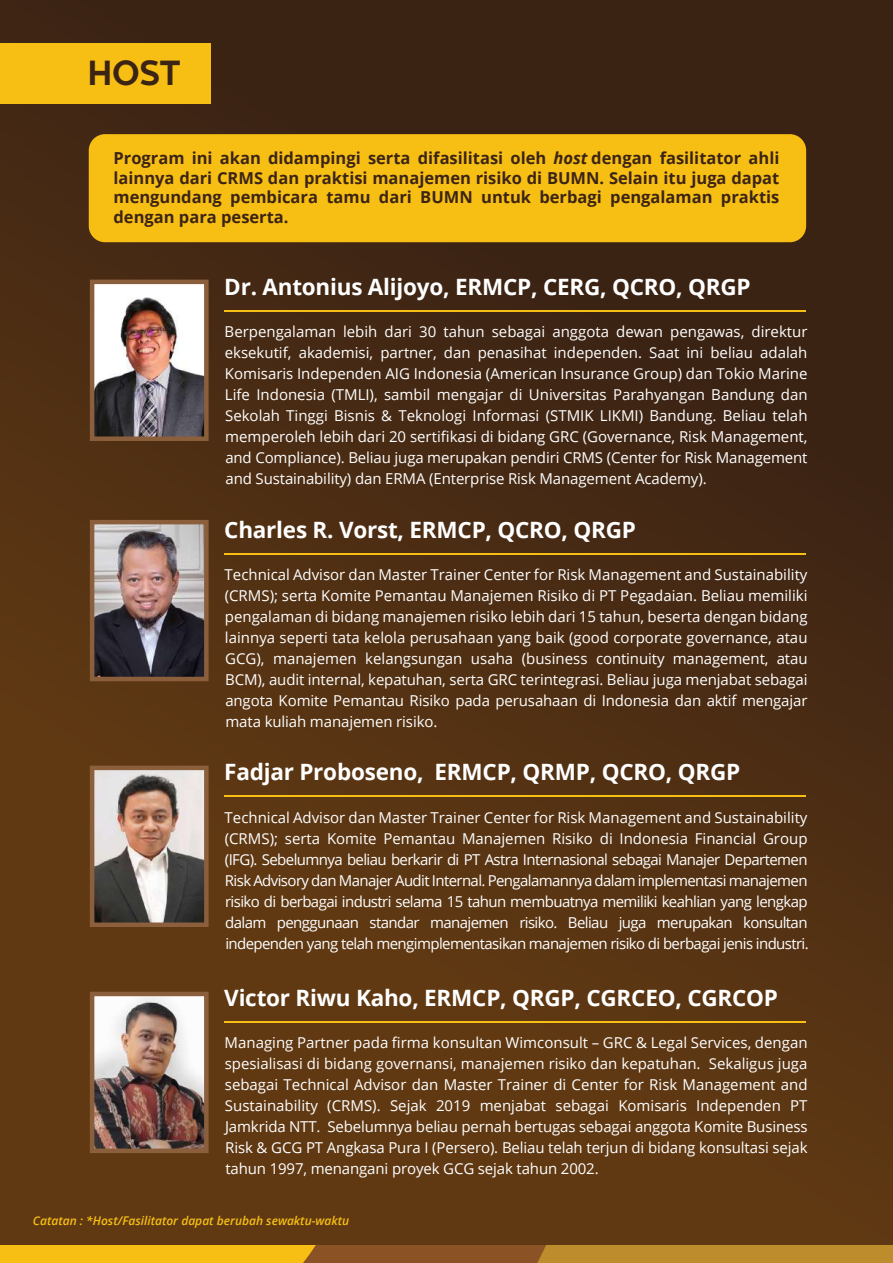
<style>
.page{position:relative;width:893px;height:1263px;background:#fff}
.page>*{position:absolute;margin:0;border:0;box-sizing:border-box;transform-origin:0 0}
.t1{font:700 34.8px "Centrale Sans";color:#3c2415}
.t2{font:700 22.5px "Open Sans";letter-spacing:-.01em;color:#fff}
.t3{font:700 16.5px/19.5px "Open Sans";color:#3c2415;text-align:justify}
.t4{font:15px/21px "Open Sans";letter-spacing:-.01em;color:#fff;text-align:justify}
.t5{font:italic 600 12px "Open Sans";color:#f7bf14}
.s1{font-style:italic}
</style>
<div class="page">
<div style="left:0;top:0;width:893px;height:1261px;background:linear-gradient(to bottom,#392214,#653c13)"></div>
<div style="left:89px;top:134px;width:717px;height:108px;background:#f7bf14;border-radius:16px"></div>
<div style="left:0;top:43px;width:211px;height:60px;background:#f7bf14"></div>
<hr style="left:225px;top:310px;width:581px;height:1px;background:#f7bf14">
<svg style="left:0;top:1245px;width:893px;height:18px;background:#c38e22"></svg>
<img style="left:95px;top:297px;width:109px;height:139px">
<div style="left:92px;top:280px;width:114px;height:17px;background:#fff"></div>
<div style="left:90px;top:280px;width:119px;height:161px;border:4px solid #8b5e3c"></div>
<hr style="left:225px;top:552px;width:581px;height:2px;background:#f7bf14">
<img style="left:95px;top:525px;width:109px;height:151px">
<div style="left:90px;top:520px;width:119px;height:161px;border:4px solid #8b5e3c"></div>
<hr style="left:225px;top:795px;width:581px;height:2px;background:#f7bf14">
<img style="left:95px;top:771px;width:109px;height:151px">
<div style="left:90px;top:766px;width:119px;height:161px;border:4px solid #8b5e3c"></div>
<hr style="left:225px;top:1021px;width:581px;height:2px;background:#f7bf14">
<img style="left:95px;top:997px;width:109px;height:151px">
<div style="left:90px;top:992px;width:119px;height:161px;border:4px solid #8b5e3c"></div>
<h1 class="t1" style="left:87px;top:52px;width:94px">HOST</h1>
<p class="t3" style="left:114px;top:148px;width:667px">Program ini akan didampingi serta difasilitasi oleh <span class="s1">host</span> dengan fasilitator ahli lainnya dari CRMS dan praktisi manajemen risiko di BUMN. Selain itu juga dapat mengundang pembicara tamu dari BUMN untuk berbagi pengalaman praktis dengan para peserta.</p>
<h2 class="t2" style="left:224px;top:271px;width:528px">Dr. Antonius Alijoyo, ERMCP, CERG, QCRO, QRGP</h2>
<p class="t4" style="left:225px;top:320px;width:584px">Berpengalaman lebih dari 30 tahun sebagai anggota dewan pengawas, direktur eksekutif, akademisi, partner, dan penasihat independen. Saat ini beliau adalah Komisaris Independen AIG Indonesia (American Insurance Group) dan Tokio Marine Life Indonesia (TMLI), sambil mengajar di Universitas Parahyangan Bandung dan Sekolah Tinggi Bisnis &amp; Teknologi Informasi (STMIK LIKMI) Bandung. Beliau telah memperoleh lebih dari 20 sertifikasi di bidang GRC (Governance, Risk Management, and Compliance). Beliau juga merupakan pendiri CRMS (Center for Risk Management and Sustainability) dan ERMA (Enterprise Risk Management Academy).</p>
<h2 class="t2" style="left:224px;top:514px;width:413px">Charles R. Vorst, ERMCP, QCRO, QRGP</h2>
<p class="t4" style="left:225px;top:563px;width:584px">Technical Advisor dan Master Trainer Center for Risk Management and Sustainability (CRMS); serta Komite Pemantau Manajemen Risiko di PT Pegadaian. Beliau memiliki pengalaman di bidang manajemen risiko lebih dari 15 tahun, beserta dengan bidang lainnya seperti tata kelola perusahaan yang baik (good corporate governance, atau GCG), manajemen kelangsungan usaha (business continuity management, atau BCM), audit internal, kepatuhan, serta GRC terintegrasi. Beliau juga menjabat sebagai angota Komite Pemantau Risiko pada perusahaan di Indonesia dan aktif mengajar mata kuliah manajemen risiko.</p>
<h2 class="t2" style="left:224px;top:756px;width:517px">Fadjar Proboseno, ERMCP, QRMP, QCRO, QRGP</h2>
<p class="t4" style="left:225px;top:806px;width:586px">Technical Advisor dan Master Trainer Center for Risk Management and Sustainability (CRMS); serta Komite Pemantau Manajemen Risiko di Indonesia Financial Group (IFG). Sebelumnya beliau berkarir di PT Astra Internasional sebagai Manajer Departemen Risk Advisory dan Manajer Audit Internal. Pengalamannya dalam implementasi manajemen risiko di berbagai industri selama 15 tahun membuatnya memiliki keahlian yang lengkap dalam penggunaan standar manajemen risiko. Beliau juga merupakan konsultan independen yang telah mengimplementasikan manajemen risiko di berbagai jenis industri.</p>
<h2 class="t2" style="left:224px;top:982px;width:555px">Victor Riwu Kaho, ERMCP, QRGP, CGRCEO, CGRCOP</h2>
<p class="t4" style="left:225px;top:1032px;width:584px">Managing Partner pada firma konsultan Wimconsult – GRC &amp; Legal Services, dengan spesialisasi di bidang governansi, manajemen risiko dan kepatuhan. Sekaligus juga sebagai Technical Advisor dan Master Trainer di Center for Risk Management and Sustainability (CRMS). Sejak 2019 menjabat sebagai Komisaris Independen PT Jamkrida NTT. Sebelumnya beliau pernah bertugas sebagai anggota Komite Business Risk &amp; GCG PT Angkasa Pura I (Persero). Beliau telah terjun di bidang konsultasi sejak tahun 1997, menangani proyek GCG sejak tahun 2002.</p>
<p class="t5" style="left:33px;top:1212px;width:318px">Catatan : *Host/Fasilitator dapat berubah sewaktu-waktu</p>
</div>
